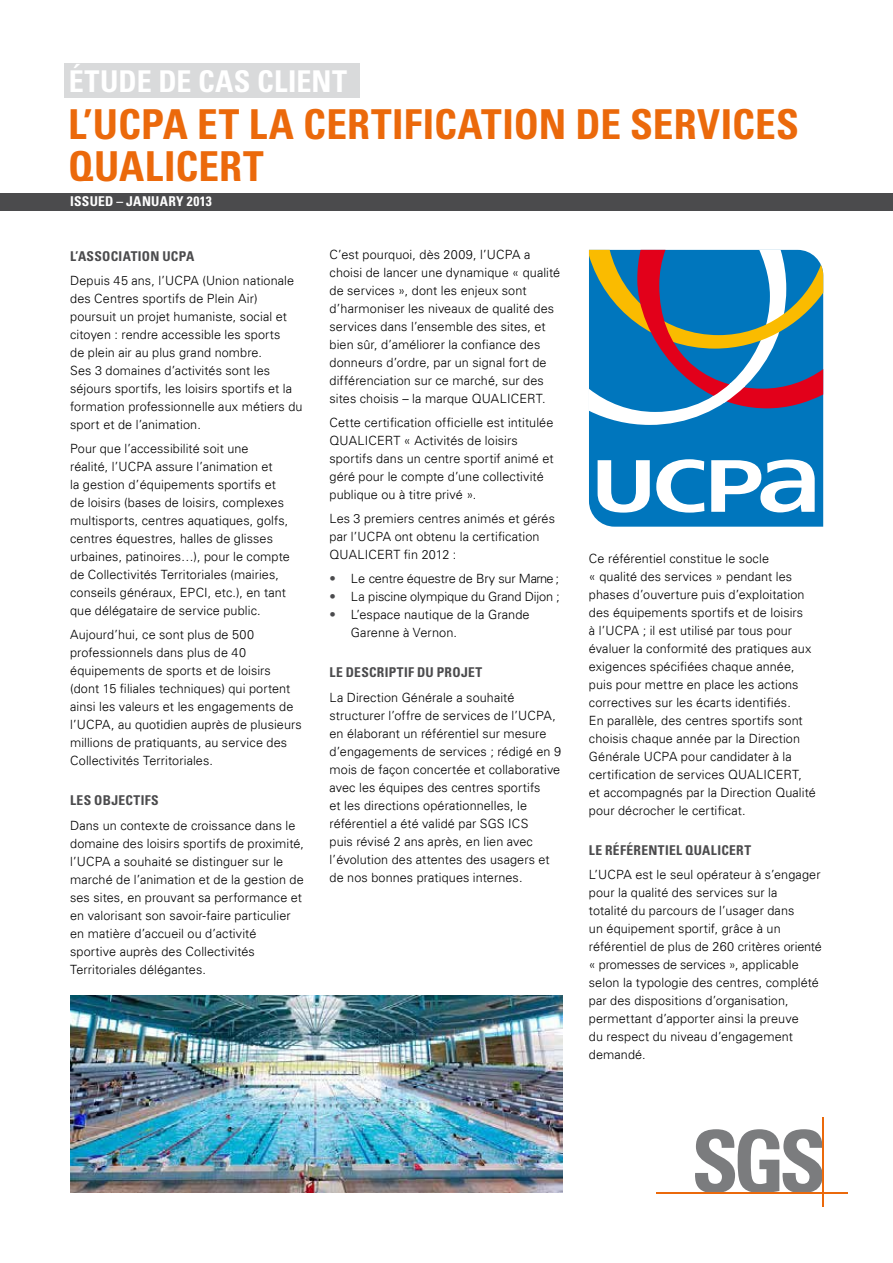
<style>
.page{position:relative;width:893px;height:1263px;background:#fff}
.page>*{position:absolute;margin:0;border:0;box-sizing:border-box;transform-origin:0 0}
.t1{font:700 condensed 41.25px/41.2px "Univers LT";letter-spacing:.005em;color:#eb690b}
.t2{font:700 condensed 30px "Univers LT";letter-spacing:.01em;color:#fff}
.t3{font:700 condensed 13.5px "Univers LT";letter-spacing:.025em;color:#4b4b4d}
.t4{font:700 condensed 13.5px "Univers LT";letter-spacing:.02em;color:#fff}
.t5{font:300 12.75px/18px "Univers LT";letter-spacing:.01em;color:#000}
.t6{font:300 12.75px "Univers LT";letter-spacing:-.01em;color:#000}
.t7{font:300 12.75px "Univers LT";letter-spacing:-.015em;color:#000}
.s1{color:#4b4b4d}
</style>
<div class="page">
<div style="left:64px;top:64px;width:296px;height:34px;background:#d9dadb"></div>
<div style="left:0;top:193px;width:893px;height:17px;background:#4b4b4d"></div>
<svg style="left:695px;top:1129px;width:127px;height:63px"></svg>
<hr style="left:656px;top:1192px;width:192px;height:1px;background:#eb690b">
<hr style="left:822px;top:1117px;width:2px;height:89px;background:#eb690b">
<div style="left:589px;top:425px;width:234px;height:102px;background:#0076bd"></div>
<svg style="left:598px;top:460px;width:52px;height:53px"></svg>
<svg style="left:656px;top:459px;width:48px;height:54px"></svg>
<svg style="left:711px;top:459px;width:104px;height:53px"></svg>
<svg style="left:589px;top:250px;width:234px;height:175px;background:#4e7d9d"></svg>
<img style="left:70px;top:995px;width:492px;height:198px">
<h2 class="t2" style="left:69px;top:63px;width:280px">ÉTUDE DE CAS CLIENT</h2>
<h1 class="t1" style="left:68px;top:104px;width:732px">L’UCPA ET LA CERTIFICATION DE SERVICES<br>QUALICERT</h1>
<p class="t4" style="left:70px;top:193px;width:143px">ISSUED – JANUARY 2013</p>
<p class="t3" style="left:70px;top:247px;width:126px">L’ASSOCIATION UCPA</p>
<p class="t5" style="left:70px;top:272px;width:234px">Depuis 45 ans, l’UCPA (Union nationale des Centres sportifs de Plein Air) poursuit un projet humaniste, social et citoyen : rendre accessible les sports<br>de plein air au plus grand nombre.<br>Ses 3 domaines d’activités sont les séjours sportifs, les loisirs sportifs et la formation professionnelle aux métiers du sport et de l’animation.</p>
<p class="t5" style="left:70px;top:440px;width:221px">Pour que l’accessibilité soit une réalité, l’UCPA assure l’animation et<br>la gestion d’équipements sportifs et de loisirs (bases de loisirs, complexes multisports, centres aquatiques, golfs, centres équestres, halles de glisses urbaines, patinoires…), pour le compte de Collectivités Territoriales (mairies, conseils généraux, EPCI, etc.), en tant que délégataire de service public.</p>
<p class="t5" style="left:70px;top:626px;width:233px">Aujourd’hui, ce sont plus de 500 professionnels dans plus de 40 équipements de sports et de loisirs (dont 15 filiales techniques) qui portent ainsi les valeurs et les engagements de l’UCPA, au quotidien auprès de plusieurs millions de pratiquants, au service des Collectivités Territoriales.</p>
<p class="t3" style="left:70px;top:792px;width:90px">LES OBJECTIFS</p>
<p class="t5" style="left:70px;top:816px;width:235px">Dans un contexte de croissance dans le domaine des loisirs sportifs de proximité, l’UCPA a souhaité se distinguer sur le marché de l’animation et de la gestion de ses sites, en prouvant sa performance et en valorisant son savoir-faire particulier en matière d’accueil ou d’activité sportive auprès des Collectivités Territoriales délégantes.</p>
<p class="t5" style="left:330px;top:246px;width:232px">C’est pourquoi, dès 2009, l’UCPA a choisi de lancer une dynamique « qualité de services », dont les enjeux sont d’harmoniser les niveaux de qualité des services dans l’ensemble des sites, et bien sûr, d’améliorer la confiance des donneurs d’ordre, par un signal fort de différenciation sur ce marché, sur des sites choisis – la marque QUALICERT.</p>
<p class="t5" style="left:330px;top:414px;width:226px">Cette certification officielle est intitulée QUALICERT « Activités de loisirs sportifs dans un centre sportif animé et géré pour le compte d’une collectivité publique ou à titre privé ».</p>
<p class="t5" style="left:330px;top:510px;width:227px">Les 3 premiers centres animés et gérés par l’UCPA ont obtenu la certification<br>QUALICERT fin 2012 :</p>
<p class="t7" style="left:330px;top:571px;width:231px"><span class="s1">•</span> Le centre équestre de Bry sur Marne ;</p>
<p class="t6" style="left:330px;top:589px;width:232px"><span class="s1">•</span> La piscine olympique du Grand Dijon ;</p>
<p class="t5" style="left:351px;top:605px;width:180px;text-indent:-21px"><span class="s1">•</span> L’espace nautique de la Grande<br>Garenne à Vernon.</p>
<p class="t3" style="left:330px;top:664px;width:154px">LE DESCRIPTIF DU PROJET</p>
<p class="t5" style="left:330px;top:688px;width:233px">La Direction Générale a souhaité structurer l’offre de services de l’UCPA, en élaborant un référentiel sur mesure d’engagements de services ; rédigé en 9 mois de façon concertée et collaborative avec les équipes des centres sportifs<br>et les directions opérationnelles, le référentiel a été validé par SGS ICS<br>puis révisé 2 ans après, en lien avec l’évolution des attentes des usagers et de nos bonnes pratiques internes.</p>
<p class="t5" style="left:589px;top:549px;width:228px">Ce référentiel constitue le socle<br>« qualité des services » pendant les phases d’ouverture puis d’exploitation des équipements sportifs et de loisirs<br>à l’UCPA ; il est utilisé par tous pour évaluer la conformité des pratiques aux exigences spécifiées chaque année, puis pour mettre en place les actions correctives sur les écarts identifiés.<br>En parallèle, des centres sportifs sont choisis chaque année par la Direction Générale UCPA pour candidater à la certification de services QUALICERT, et accompagnés par la Direction Qualité pour décrocher le certificat.</p>
<p class="t3" style="left:589px;top:841px;width:164px">LE RÉFÉRENTIEL QUALICERT</p>
<p class="t5" style="left:589px;top:866px;width:234px">L’UCPA est le seul opérateur à s’engager pour la qualité des services sur la<br>totalité du parcours de l’usager dans<br>un équipement sportif, grâce à un référentiel de plus de 260 critères orienté « promesses de services », applicable selon la typologie des centres, complété par des dispositions d’organisation, permettant d’apporter ainsi la preuve<br>du respect du niveau d’engagement demandé.</p>
</div>
